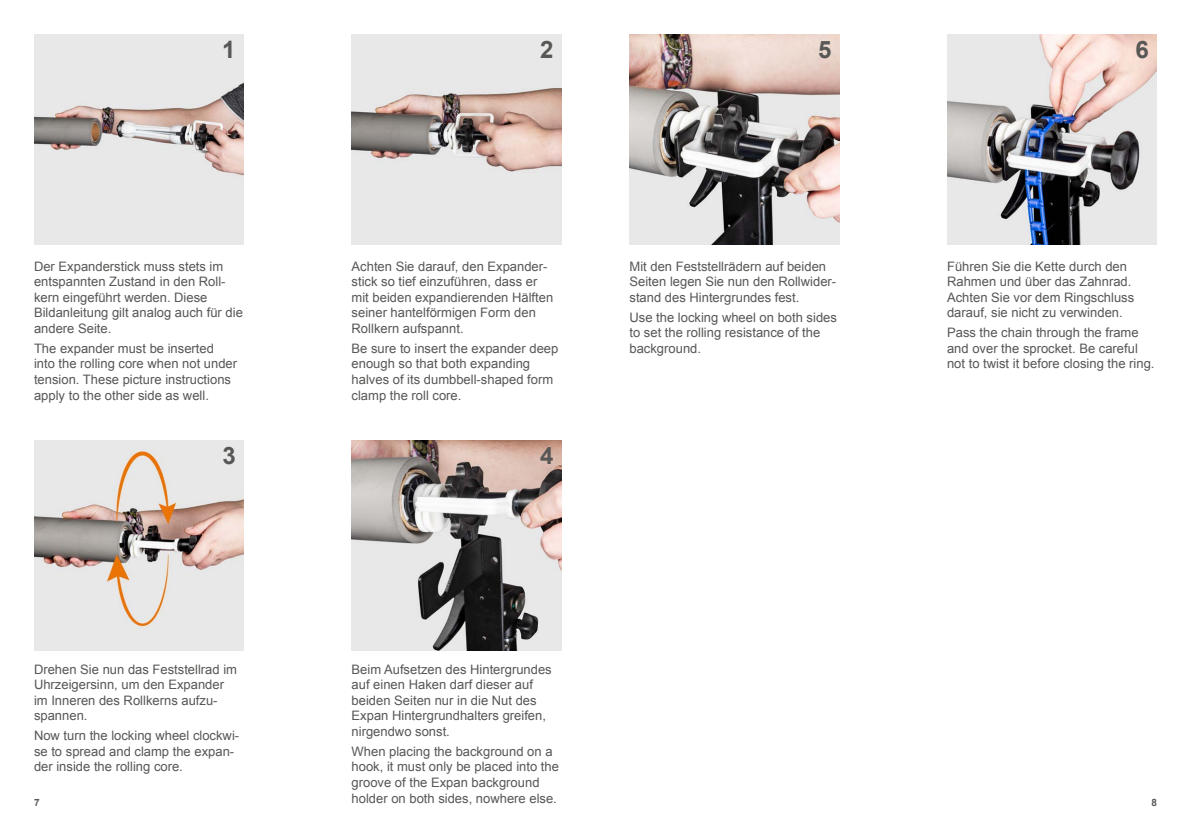
<style>
.page{position:relative;width:1191px;height:840px;background:#fff}
.page>*{position:absolute;margin:0;border:0;box-sizing:border-box;transform-origin:0 0}
.t1{font:700 24px "Arial";color:#575756}
.t2{font:13px/15.6px "Arial";color:#575756}
.t3{font:700 10px "Arial";color:#575756}
</style>
<div class="page">
<img style="left:34px;top:34px;width:210px;height:210px">
<img style="left:351px;top:34px;width:210px;height:210px">
<img style="left:34px;top:440px;width:210px;height:210px">
<img style="left:351px;top:440px;width:210px;height:210px">
<img style="left:629px;top:34px;width:210px;height:210px">
<img style="left:947px;top:34px;width:210px;height:210px">
<h1 class="t1" style="left:222px;top:33px;width:15px">1</h1>
<h1 class="t1" style="left:540px;top:33px;width:15px">2</h1>
<h1 class="t1" style="left:818px;top:33px;width:15px">5</h1>
<h1 class="t1" style="left:1135px;top:33px;width:15px">6</h1>
<p class="t2" style="left:34px;top:258px;width:210px">Der Expanderstick muss stets im entspannten Zustand in den Roll&shy;kern eingeführt werden. Diese<br>Bildanleitung gilt analog auch für die andere Seite.</p>
<p class="t2" style="left:34px;top:340px;width:205px">The expander must be inserted into the rolling core when not under tension. These picture instructions apply to the other side as well.</p>
<p class="t2" style="left:351px;top:258px;width:203px">Achten Sie darauf, den Expander&shy;stick so tief einzuführen, dass er mit beiden expandierenden Hälften seiner hantelförmigen Form den<br>Rollkern aufspannt.</p>
<p class="t2" style="left:351px;top:340px;width:208px">Be sure to insert the expander deep enough so that both expanding halves of its dumbbell-shaped form clamp the roll core.</p>
<h1 class="t1" style="left:222px;top:439px;width:15px">3</h1>
<h1 class="t1" style="left:540px;top:439px;width:15px">4</h1>
<p class="t2" style="left:629px;top:258px;width:208px">Mit den Feststellrädern auf beiden<br>Seiten legen Sie nun den Rollwider&shy;stand des Hintergrundes fest.</p>
<p class="t2" style="left:629px;top:309px;width:209px">Use the locking wheel on both sides to set the rolling resistance of the background.</p>
<p class="t2" style="left:947px;top:258px;width:189px">Führen Sie die Kette durch den<br>Rahmen und über das Zahnrad.<br>Achten Sie vor dem Ringschluss darauf, sie nicht zu verwinden.</p>
<p class="t2" style="left:947px;top:325px;width:209px">Pass the chain through the frame and over the sprocket. Be careful not to twist it before closing the ring.</p>
<p class="t2" style="left:34px;top:661px;width:205px">Drehen Sie nun das Feststellrad im<br>Uhrzeigersinn, um den Expander im Inneren des Rollkerns aufzu&shy;spannen.</p>
<p class="t2" style="left:34px;top:727px;width:207px">Now turn the locking wheel clockwi&shy;se to spread and clamp the expan&shy;der inside the rolling core.</p>
<p class="t2" style="left:351px;top:661px;width:202px">Beim Aufsetzen des Hintergrundes auf einen Haken darf dieser auf beiden Seiten nur in die Nut des<br>Expan Hintergrundhalters greifen, nirgendwo sonst.</p>
<p class="t2" style="left:351px;top:743px;width:209px">When placing the background on a hook, it must only be placed into the groove of the Expan background holder on both sides, nowhere else.</p>
<p class="t3" style="left:34px;top:795px;width:7px">7</p>
<p class="t3" style="left:1151px;top:795px;width:7px">8</p>
</div>
